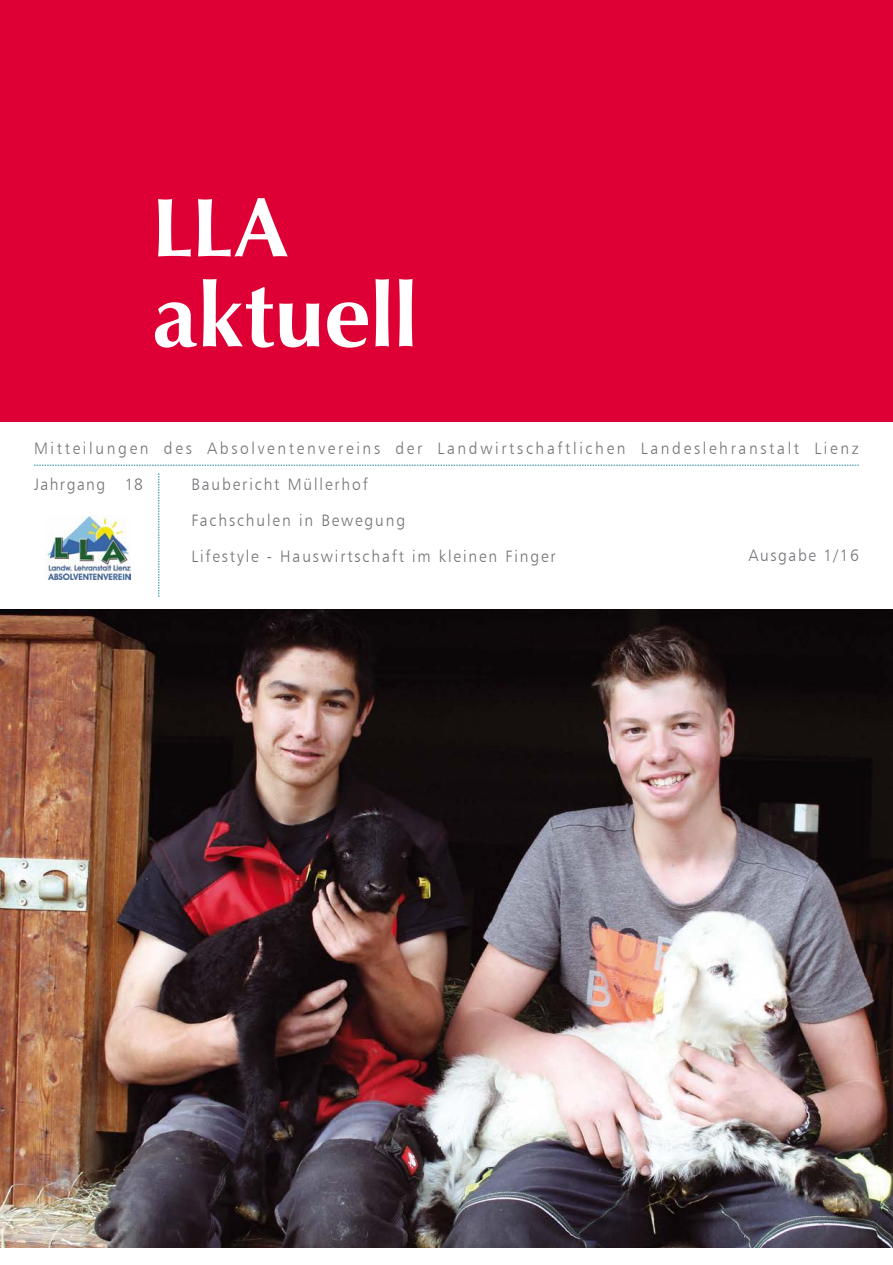
<style>
.page{position:relative;width:893px;height:1265px;background:#fff}
.page>*{position:absolute;margin:0;border:0;box-sizing:border-box;transform-origin:0 0}
.t1{font:700 90px "Zapf Humanist 601 BT";letter-spacing:-.005em;color:#fff}
.t2{font:700 84px "Zapf Humanist 601 BT";color:#fff}
.t3{font:16.5px/36px "Humanist 777 BT Light B";letter-spacing:.12em;color:#757277;scale:.95 1}
.t4{font:16.5px "Humanist 777 BT Light B";letter-spacing:.17em;color:#757277;scale:.95 1}
.t5{font:16.5px "Humanist 777 BT Light B";letter-spacing:.1em;color:#757277;scale:.95 1}
.t6{font:16.5px "Humanist 777 BT Light B";letter-spacing:.09em;color:#757277;scale:.95 1}
</style>
<div class="page">
<div style="left:0;top:0;width:893px;height:422px;background:#de0035"></div>
<svg style="left:34px;top:465px;width:825px;height:1px"></svg>
<svg style="left:159px;top:473px;width:1px;height:123px"></svg>
<img style="left:47px;top:515px;width:84px;height:64px">
<img style="left:0;top:609px;width:893px;height:638px">
<h2 class="t2" style="left:152px;top:175px;width:136px">LLA</h2>
<h1 class="t1" style="left:152px;top:260px;width:268px">aktuell</h1>
<p class="t4" style="left:34px;top:438px;width:870px">Mitteilungen des Absolventenvereins der Landwirtschaftlichen Landeslehranstalt Lienz</p>
<p class="t6" style="left:34px;top:474px;width:116px">Jahrgang 18</p>
<p class="t3" style="left:191px;top:466px;width:385px">Baubericht Müllerhof<br>Fachschulen in Bewegung<br>Lifestyle - Hauswirtschaft im kleinen Finger</p>
<p class="t5" style="left:749px;top:545px;width:118px">Ausgabe 1/16</p>
</div>
